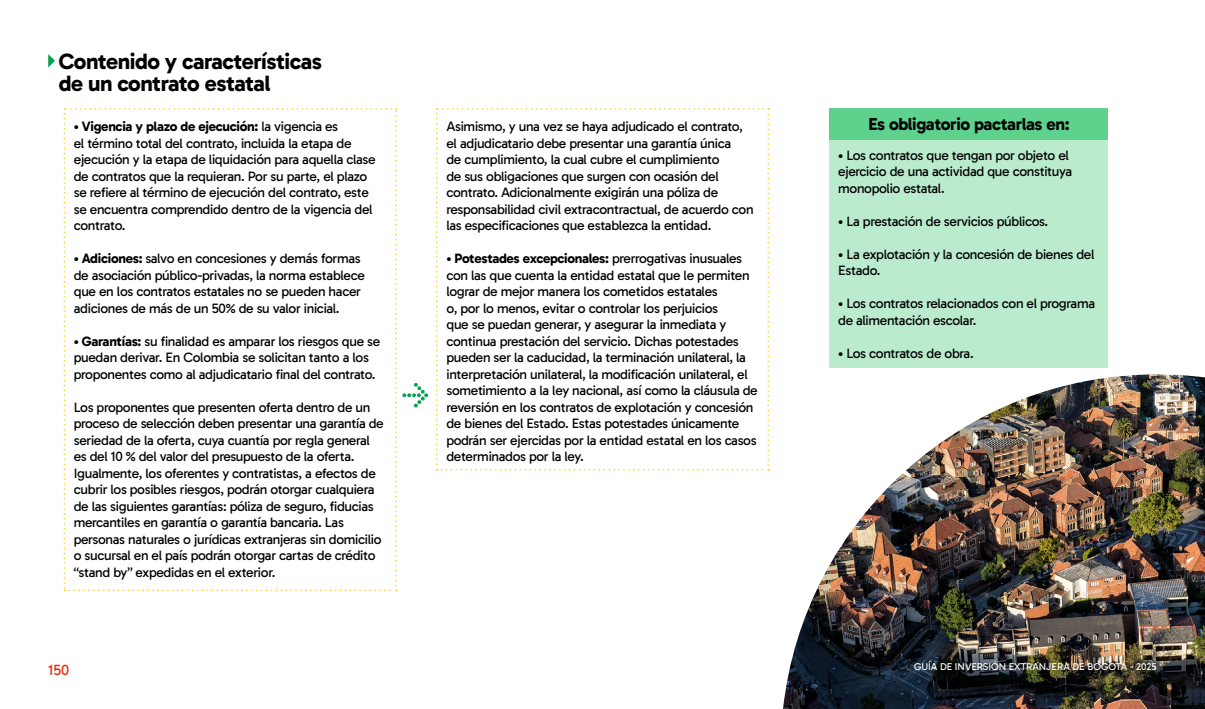
<style>
.page{position:relative;width:1205px;height:709px;background:#fff}
.page>*{position:absolute;margin:0;border:0;box-sizing:border-box;transform-origin:0 0}
.t1{font:700 22.5px/21.2px "Gabarito";letter-spacing:-.025em;color:#000}
.t2{font:700 17.5px "Gabarito";letter-spacing:-.025em;color:#020203}
.t3{font:15px "Gabarito";color:#e53012}
.t4{font:13.75px/16.5px "Gabarito";letter-spacing:-.025em;color:#020203}
.t5{font:10px "Gabarito";color:#fff}
.s1{font-weight:600}
.s2{font-weight:700}
</style>
<div class="page">
<img style="left:783px;top:374px;width:422px;height:335px">
<div style="left:830px;top:139px;width:278px;height:229px;background:#baebcc"></div>
<div style="left:830px;top:108px;width:278px;height:31px;background:#5ed18c"></div>
<svg style="left:48px;top:54px;width:7px;height:14px"></svg>
<svg style="left:436px;top:108px;width:333px;height:362px"></svg>
<svg style="left:64px;top:108px;width:364px;height:483px"></svg>
<h1 class="t1" style="left:59px;top:51px;width:265px">Contenido y características de un contrato estatal</h1>
<p class="t4" style="left:74px;top:118px;width:303px"><span class="s1">•</span> <span class="s2">Vigencia y plazo de ejecución:</span> la vigencia es<br>el término total del contrato, incluida la etapa de ejecución y la etapa de liquidación para aquella clase de contratos que la requieran. Por su parte, el plazo se refiere al término de ejecución del contrato, este se encuentra comprendido dentro de la vigencia del contrato.</p>
<p class="t4" style="left:74px;top:250px;width:293px"><span class="s1">•</span> <span class="s2">Adiciones:</span> salvo en concesiones y demás formas de asociación público-privadas, la norma establece que en los contratos estatales no se pueden hacer adiciones de más de un 50% de su valor inicial.</p>
<p class="t4" style="left:74px;top:333px;width:308px"><span class="s1">•</span> <span class="s2">Garantías:</span> su finalidad es amparar los riesgos que se puedan derivar. En Colombia se solicitan tanto a los proponentes como al adjudicatario final del contrato.</p>
<p class="t4" style="left:74px;top:399px;width:311px">Los proponentes que presenten oferta dentro de un proceso de selección deben presentar una garantía de seriedad de la oferta, cuya cuantía por regla general es del 10 % del valor del presupuesto de la oferta.<br>Igualmente, los oferentes y contratistas, a efectos de cubrir los posibles riesgos, podrán otorgar cualquiera de las siguientes garantías: póliza de seguro, fiducias mercantiles en garantía o garantía bancaria. Las personas naturales o jurídicas extranjeras sin domicilio o sucursal en el país podrán otorgar cartas de crédito “stand by” expedidas en el exterior.</p>
<p class="t4" style="left:446px;top:118px;width:309px">Asimismo, y una vez se haya adjudicado el contrato, el adjudicatario debe presentar una garantía única<br>de cumplimiento, la cual cubre el cumplimiento<br>de sus obligaciones que surgen con ocasión del contrato. Adicionalmente exigirán una póliza de responsabilidad civil extracontractual, de acuerdo con las especificaciones que establezca la entidad.</p>
<p class="t4" style="left:446px;top:250px;width:313px"><span class="s1">•</span> <span class="s2">Potestades excepcionales:</span> prerrogativas inusuales con las que cuenta la entidad estatal que le permiten lograr de mejor manera los cometidos estatales<br>o, por lo menos, evitar o controlar los perjuicios<br>que se puedan generar, y asegurar la inmediata y continua prestación del servicio. Dichas potestades pueden ser la caducidad, la terminación unilateral, la interpretación unilateral, la modificación unilateral, el sometimiento a la ley nacional, así como la cláusula de reversión en los contratos de explotación y concesión de bienes del Estado. Estas potestades únicamente podrán ser ejercidas por la entidad estatal en los casos determinados por la ley.</p>
<p class="t2" style="left:868px;top:113px;width:203px">Es obligatorio pactarlas en:</p>
<p class="t4" style="left:838px;top:147px;width:235px"><span class="s1">•</span> Los contratos que tengan por objeto el ejercicio de una actividad que constituya monopolio estatal.</p>
<p class="t4" style="left:838px;top:213px;width:212px"><span class="s1">•</span> La prestación de servicios públicos.</p>
<p class="t4" style="left:838px;top:246px;width:258px"><span class="s1">•</span> La explotación y la concesión de bienes del<br>Estado.</p>
<p class="t4" style="left:838px;top:296px;width:258px"><span class="s1">•</span> Los contratos relacionados con el programa de alimentación escolar.</p>
<p class="t4" style="left:838px;top:345px;width:137px"><span class="s1">•</span> Los contratos de obra.</p>
<p class="t3" style="left:48px;top:660px;width:23px">150</p>
<p class="t5" style="left:914px;top:660px;width:244px">GUÍA DE INVERSIÓN EXTRANJERA DE BOGOTÁ - 2025</p>
</div>
